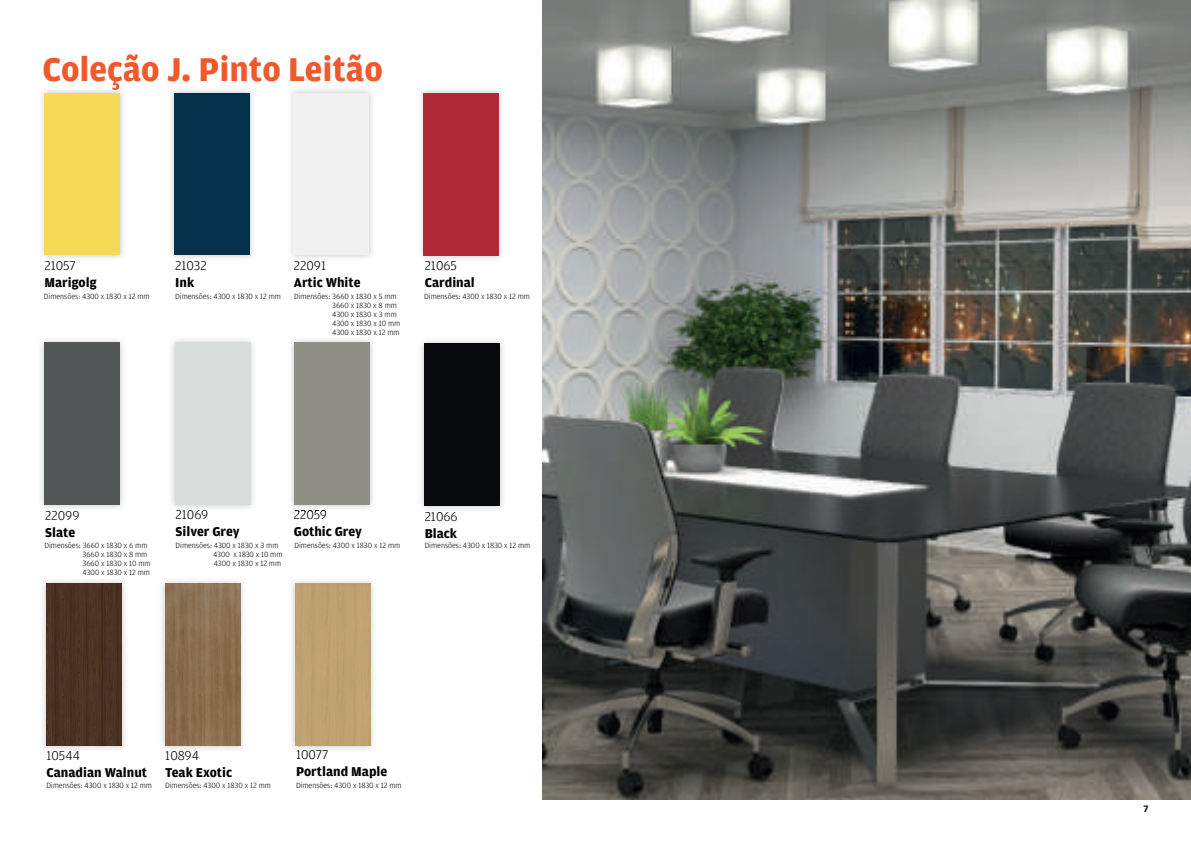
<style>
.page{position:relative;width:1191px;height:842px;background:#fff}
.page>*{position:absolute;margin:0;border:0;box-sizing:border-box;transform-origin:0 0}
.t1{font:700 35px "Amplitude";color:#f1592c}
.t2{font:700 13.6px "Amplitude";color:#000}
.t3{font:300 13.6px "Amplitude";color:#000}
.t4{font:700 10px "Amplitude";color:#231f20}
.t5{font:300 8px/9px "Amplitude";color:#000}
</style>
<div class="page">
<img style="left:543px;top:0;width:648px;height:799px">
<img style="left:42px;top:90px;width:81px;height:168px">
<img style="left:112px;top:87px;width:8px;height:3px">
<div style="left:45px;top:94px;width:75px;height:161px;background:#f6d956"></div>
<img style="left:171px;top:90px;width:82px;height:168px">
<div style="left:174px;top:94px;width:75px;height:161px;background:#04304c"></div>
<div style="left:294px;top:94px;width:75px;height:161px;background:#f0f1f0"></div>
<img style="left:172px;top:340px;width:81px;height:168px">
<div style="left:175px;top:343px;width:75px;height:162px;background:#d8dcda"></div>
<img style="left:421px;top:341px;width:82px;height:168px">
<div style="left:424px;top:344px;width:75px;height:162px;background:#07090d"></div>
<img style="left:43px;top:581px;width:82px;height:168px">
<img style="left:46px;top:584px;width:75px;height:162px">
<img style="left:421px;top:90px;width:81px;height:169px">
<div style="left:424px;top:94px;width:75px;height:161px;background:#af2a36"></div>
<img style="left:291px;top:340px;width:82px;height:168px">
<img style="left:294px;top:510px;width:32px;height:1px">
<div style="left:294px;top:343px;width:75px;height:162px;background:#908f86"></div>
<img style="left:292px;top:581px;width:82px;height:169px">
<div style="left:295px;top:584px;width:75px;height:162px;background:#bfa270"></div>
<img style="left:41px;top:340px;width:82px;height:168px">
<div style="left:44px;top:343px;width:75px;height:162px;background:#545758"></div>
<img style="left:162px;top:581px;width:81px;height:168px">
<img style="left:165px;top:584px;width:75px;height:162px">
<h1 class="t1" style="left:43px;top:50px;width:342px">Coleção J. Pinto Leitão</h1>
<h2 class="t3" style="left:44px;top:258px;width:33px">21057</h2>
<h2 class="t2" style="left:44px;top:275px;width:53px">Marigolg</h2>
<h2 class="t3" style="left:175px;top:258px;width:33px">21032</h2>
<h2 class="t2" style="left:175px;top:275px;width:21px">Ink</h2>
<h2 class="t3" style="left:294px;top:258px;width:34px">22091</h2>
<h2 class="t2" style="left:294px;top:275px;width:68px">Artic White</h2>
<h2 class="t3" style="left:425px;top:258px;width:34px">21065</h2>
<h2 class="t2" style="left:425px;top:275px;width:52px">Cardinal</h2>
<p class="t5" style="left:44px;top:292px;width:107px">Dimensões: 4300 x 1830 x 12 mm</p>
<p class="t5" style="left:175px;top:292px;width:107px">Dimensões: 4300 x 1830 x 12 mm</p>
<p class="t5" style="left:332px;top:292px;width:70px;text-indent:-38px">Dimensões: 3660 x 1830 x 5 mm<br>3660 x 1830 x 8 mm<br>4300 x 1830 x 3 mm<br>4300 x 1830 x 10 mm<br>4300 x 1830 x 12 mm</p>
<p class="t5" style="left:424px;top:292px;width:107px">Dimensões: 4300 x 1830 x 12 mm</p>
<h2 class="t3" style="left:45px;top:507px;width:36px">22099</h2>
<h2 class="t2" style="left:45px;top:525px;width:32px">Slate</h2>
<h2 class="t3" style="left:176px;top:507px;width:34px">21069</h2>
<h2 class="t2" style="left:176px;top:524px;width:65px">Silver Grey</h2>
<h2 class="t3" style="left:294px;top:507px;width:35px">22059</h2>
<h2 class="t2" style="left:294px;top:524px;width:70px">Gothic Grey</h2>
<h2 class="t3" style="left:425px;top:509px;width:35px">21066</h2>
<h2 class="t2" style="left:425px;top:526px;width:34px">Black</h2>
<p class="t5" style="left:83px;top:541px;width:69px;text-indent:-38px">Dimensões: 3660 x 1830 x 6 mm<br>3660 x 1830 x 8 mm<br>3660 x 1830 x 10 mm<br>4300 x 1830 x 12 mm</p>
<p class="t5" style="left:213px;top:541px;width:71px;text-indent:-37px">Dimensões: 4300 x 1830 x 3 mm<br>4300 x 1830 x 10 mm<br>4300 x 1830 x 12 mm</p>
<p class="t5" style="left:294px;top:541px;width:107px">Dimensões: 4300 x 1830 x 12 mm</p>
<p class="t5" style="left:425px;top:541px;width:107px">Dimensões: 4300 x 1830 x 12 mm</p>
<h2 class="t3" style="left:46px;top:748px;width:35px">10544</h2>
<h2 class="t2" style="left:46px;top:765px;width:102px">Canadian Walnut</h2>
<h2 class="t3" style="left:165px;top:748px;width:35px">10894</h2>
<h2 class="t2" style="left:165px;top:765px;width:68px">Teak Exotic</h2>
<h2 class="t3" style="left:296px;top:747px;width:34px">10077</h2>
<h2 class="t2" style="left:296px;top:764px;width:93px">Portland Maple</h2>
<p class="t5" style="left:46px;top:781px;width:107px">Dimensões: 4300 x 1830 x 12 mm</p>
<p class="t5" style="left:165px;top:781px;width:107px">Dimensões: 4300 x 1830 x 12 mm</p>
<p class="t5" style="left:296px;top:781px;width:107px">Dimensões: 4300 x 1830 x 12 mm</p>
<p class="t4" style="left:1143px;top:803px;width:7px">7</p>
</div>
